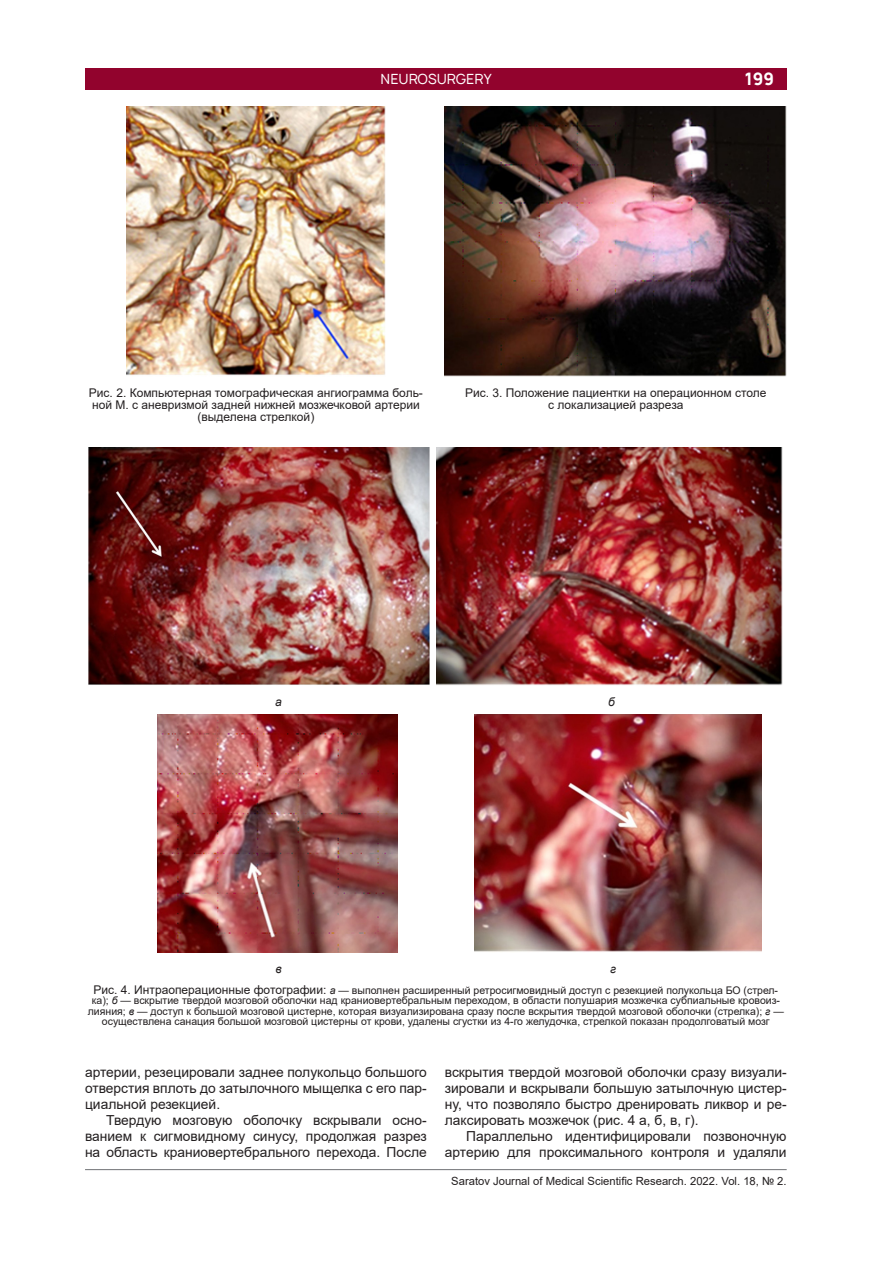
<style>
.page{position:relative;width:893px;height:1263px;background:#fff}
.page>*{position:absolute;margin:0;border:0;box-sizing:border-box;transform-origin:0 0}
.t1{font:700 16.5px "Manrope";color:#fff}
.Основной_текст{font:13.8px/15.9px "Arial";color:#231f20;text-align:justify}
.t2{font:13.5px "Manrope";color:#fff}
.Подрисуночная{font:12px/12px "Arial";color:#231f20;text-align:center}
.Подрисуночная-2{font:italic 12px "Arial";color:#231f20}
.t3{font:11.25px "Arial";color:#231f20}
.Подрисуночная-3{font:10.5px/10.5px "Arial";color:#231f20;text-align:center}
.s1{font-size:12px}
.s2{font-style:italic}
</style>
<div class="page">
<hr style="left:85px;top:1169px;width:702px;height:1px;background:#808285">
<div style="left:85px;top:68px;width:702px;height:21px;background:#92032d"></div>
<img style="left:126px;top:106px;width:260px;height:270px">
<img style="left:89px;top:447px;width:341px;height:238px">
<img style="left:436px;top:447px;width:347px;height:238px">
<img style="left:157px;top:714px;width:240px;height:238px">
<img style="left:474px;top:714px;width:288px;height:238px">
<img style="left:445px;top:106px;width:342px;height:271px">
<p class="t2" style="left:381px;top:71px;width:103px">N EUROSURGERY</p>
<p class="t1" style="left:745px;top:68px;width:30px">199</p>
<p class="Подрисуночная" style="left:89px;top:387px;width:335px">Рис. 2. Компьютерная томографическая ангиограмма боль&shy;ной М. с аневризмой задней нижней мозжечковой артерии (выделена стрелкой)</p>
<p class="Подрисуночная" style="left:465px;top:387px;width:303px">Рис. 3. Положение пациентки на операционном столе с локализацией разреза</p>
<p class="Подрисуночная-2" style="left:275px;top:694px;width:8px">а</p>
<p class="Подрисуночная-2" style="left:608px;top:694px;width:8px">б</p>
<p class="Подрисуночная-2" style="left:275px;top:961px;width:8px">в</p>
<p class="Подрисуночная-2" style="left:610px;top:961px;width:7px">г</p>
<p class="Подрисуночная-3" style="left:88px;top:984px;width:697px"><span class="s1">Рис. 4. Интраоперационные фотографии:</span> <span class="s2">а</span> — выполнен расширенный ретросигмовидный доступ с резекцией полукольца БО (стрел&shy;ка); <span class="s2">б</span> — вскрытие твердой мозговой оболочки над краниовертебральным переходом, в области полушария мозжечка субпиальные кровоиз&shy;лияния; <span class="s2">в</span> — доступ к большой мозговой цистерне, которая визуализирована сразу после вскрытия твердой мозговой оболочки (стрелка); <span class="s2">г</span> — осуществлена санация большой мозговой цистерны от крови, удалены сгустки из 4‑го желудочка, стрелкой показан продолговатый мозг</p>
<p class="Основной_текст" style="left:85px;top:1064px;width:343px">артерии, резецировали заднее полукольцо большого отверстия вплоть до затылочного мыщелка с его пар&shy;циальной резекцией.</p>
<p class="Основной_текст" style="left:85px;top:1112px;width:343px;text-indent:21px">Твердую мозговую оболочку вскрывали осно&shy;ванием к сигмовидному синусу, продолжая разрез на область краниовертебрального перехода. После</p>
<p class="Основной_текст" style="left:445px;top:1064px;width:343px">вскрытия твердой мозговой оболочки сразу визуали&shy;зировали и вскрывали большую затылочную цистер&shy;ну, что позволяло быстро дренировать ликвор и ре&shy;лаксировать мозжечок (рис. 4 а, б, в, г).</p>
<p class="Основной_текст" style="left:445px;top:1128px;width:343px;text-align:right">Параллельно идентифицировали позвоночную артерию для проксимального контроля и удаляли</p>
<p class="t3" style="left:451px;top:1173px;width:337px">Saratov Journal of Medical Scientific Research. 2022. Vol. 18, № 2.</p>
</div>
